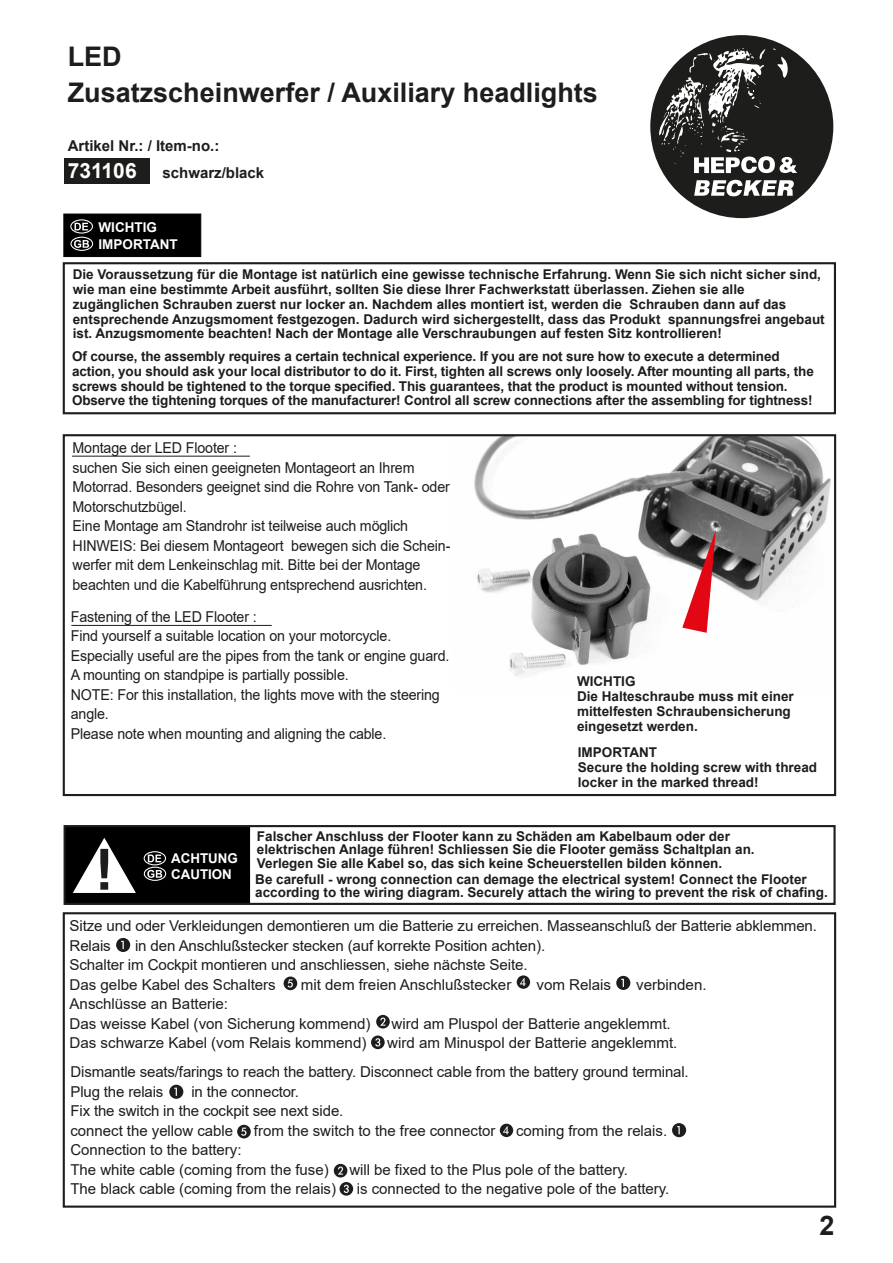
<style>
.page{position:relative;width:893px;height:1263px;background:#fff}
.page>*{position:absolute;margin:0;border:0;box-sizing:border-box;transform-origin:0 0}
.t1{font:700 27px/35.1px "Arial";color:#1d1d1b}
.t2{font:700 21px "Arial";color:#fff}
.t3{font:15px/19.5px "Arial";letter-spacing:-.01em;color:#1d1d1b}
.t4{font:15px/19.5px "Arial";letter-spacing:-.01em;color:#1d1d1b;scale:.95 1}
.t5{font:700 15px "Arial";color:#1d1d1b}
.t6{font:700 13.5px/14.9px "Arial";color:#1d1d1b}
.t7{font:700 13.5px/16.2px "Arial";color:#fff}
</style>
<div class="page">
<div style="left:650px;top:35px;width:183px;height:183px;background:#1d1d1b;border-radius:50%"></div>
<svg style="left:694px;top:180px;width:100px;height:16px"></svg>
<svg style="left:658px;top:48px;width:139px;height:125px"></svg>
<img style="left:474px;top:437px;width:357px;height:240px">
<div style="left:63px;top:434px;width:773px;height:362px;border:2px solid #1d1d1b"></div>
<svg style="left:682px;top:529px;width:34px;height:104px"></svg>
<svg style="left:517px;top:975px;width:13px;height:14px"></svg>
<svg style="left:116px;top:938px;width:14px;height:14px"></svg>
<svg style="left:616px;top:976px;width:14px;height:14px"></svg>
<svg style="left:376px;top:1015px;width:14px;height:13px"></svg>
<svg style="left:371px;top:1035px;width:14px;height:14px"></svg>
<svg style="left:284px;top:976px;width:13px;height:14px"></svg>
<hr style="left:72px;top:456px;width:178px;height:1px;background:#1d1d1b">
<hr style="left:71px;top:625px;width:201px;height:1px;background:#1d1d1b">
<svg style="left:500px;top:1124px;width:13px;height:13px"></svg>
<svg style="left:169px;top:1085px;width:14px;height:14px"></svg>
<svg style="left:672px;top:1123px;width:14px;height:14px"></svg>
<svg style="left:334px;top:1164px;width:19px;height:32px"></svg>
<svg style="left:237px;top:1125px;width:14px;height:13px"></svg>
<div style="left:63px;top:912px;width:773px;height:296px;border:2px solid #1d1d1b"></div>
<div style="left:64px;top:158px;width:85px;height:26px;background:#1d1d1b"></div>
<div style="left:63px;top:262px;width:773px;height:152px;border:2px solid #1d1d1b"></div>
<div style="left:64px;top:214px;width:137px;height:43px;background:#000"></div>
<svg style="left:75px;top:223px;width:13px;height:7px"></svg>
<div style="left:70px;top:219px;width:23px;height:15px;border:1px solid #fff;border-radius:50%"></div>
<svg style="left:74px;top:240px;width:15px;height:8px"></svg>
<div style="left:70px;top:237px;width:23px;height:14px;border:1px solid #fff;border-radius:50%"></div>
<div style="left:64px;top:825px;width:772px;height:80px;border:2px solid #1d1d1b"></div>
<svg style="left:65px;top:826px;width:185px;height:78px;background:#1f1f1e"></svg>
<div style="left:144px;top:851px;width:22px;height:14px;border:1px solid #fff;border-radius:50%"></div>
<div style="left:144px;top:867px;width:22px;height:14px;border:1px solid #fff;border-radius:50%"></div>
<h1 class="t1" style="left:68px;top:40px;width:532px">LED<br>Zusatzscheinwerfer / Auxiliary headlights</h1>
<p class="t5" style="left:68px;top:135px;width:153px">Artikel Nr.: / Item-no.:</p>
<h2 class="t2" style="left:68px;top:156px;width:70px">731106</h2>
<p class="t5" style="left:163px;top:162px;width:103px">schwarz/black</p>
<p class="t7" style="left:99px;top:220px;width:81px">WICHTIG<br>IMPORTANT</p>
<p class="t6" style="left:73px;top:267px;width:753px">Die Voraussetzung für die Montage ist natürlich eine gewisse technische Erfahrung. Wenn Sie sich nicht sicher sind, wie man eine bestimmte Arbeit ausführt, sollten Sie diese Ihrer Fachwerkstatt überlassen. Ziehen sie alle zugänglichen Schrauben zuerst nur locker an. Nachdem alles montiert ist, werden die Schrauben dann auf das entsprechende Anzugsmoment festgezogen. Dadurch wird sichergestellt, dass das Produkt spannungsfrei angebaut ist. Anzugsmomente beachten! Nach der Montage alle Verschraubungen auf festen Sitz kontrollieren!</p>
<p class="t6" style="left:72px;top:349px;width:743px">Of course, the assembly requires a certain technical experience. If you are not sure how to execute a determined action, you should ask your local distributor to do it. First, tighten all screws only loosely. After mounting all parts, the screws should be tightened to the torque specified. This guarantees, that the product is mounted without tension.<br>Observe the tightening torques of the manufacturer! Control all screw connections after the assembling for tightness!</p>
<p class="t4" style="left:73px;top:438px;width:399px">Montage der LED Flooter :<br>suchen Sie sich einen geeigneten Montageort an Ihrem Motorrad. Besonders geeignet sind die Rohre von Tank- oder Motorschutzbügel.<br>Eine Montage am Standrohr ist teilweise auch möglich HINWEIS: Bei diesem Montageort bewegen sich die Schein&shy;werfer mit dem Lenkeinschlag mit. Bitte bei der Montage beachten und die Kabelführung entsprechend ausrichten.</p>
<p class="t4" style="left:71px;top:607px;width:400px">Fastening of the LED Flooter :<br>Find yourself a suitable location on your motorcycle.<br>Especially useful are the pipes from the tank or engine guard.<br>A mounting on standpipe is partially possible.<br>NOTE: For this installation, the lights move with the steering angle.<br>Please note when mounting and aligning the cable.</p>
<p class="t6" style="left:577px;top:674px;width:218px">WICHTIG<br>Die Halteschraube muss mit einer mittelfesten Schraubensicherung eingesetzt werden.</p>
<p class="t6" style="left:578px;top:745px;width:241px">IMPORTANT<br>Secure the holding screw with thread locker in the marked thread!</p>
<p class="t7" style="left:171px;top:850px;width:68px">ACHTUNG<br>CAUTION</p>
<p class="t6" style="left:257px;top:829px;width:499px;line-height:13.5px">Falscher Anschluss der Flooter kann zu Schäden am Kabelbaum oder der elektrischen Anlage führen! Schliessen Sie die Flooter gemäss Schaltplan an.<br>Verlegen Sie alle Kabel so, das sich keine Scheuerstellen bilden können.</p>
<p class="t6" style="left:255px;top:872px;width:574px;line-height:13.5px">Be carefull - wrong connection can demage the electrical system! Connect the Flooter according to the wiring diagram. Securely attach the wiring to prevent the risk of chafing.</p>
<p class="t3" style="left:70px;top:916px;width:749px">Sitze und oder Verkleidungen demontieren um die Batterie zu erreichen. Masseanschluß der Batterie abklemmen.<br>Relais</p>
<p class="t3" style="left:70px;top:936px;width:477px;text-indent:66px">in den Anschlußstecker stecken (auf korrekte Position achten).<br>Schalter im Cockpit montieren und anschliessen, siehe nächste Seite.<br>Das gelbe Kabel des Schalters</p>
<p class="t3" style="left:301px;top:975px;width:212px">mit dem freien Anschlußstecker</p>
<p class="t3" style="left:536px;top:975px;width:76px">vom Relais</p>
<p class="t3" style="left:636px;top:975px;width:72px">verbinden.</p>
<p class="t3" style="left:70px;top:994px;width:303px">Anschlüsse an Batterie:<br>Das weisse Kabel (von Sicherung kommend)</p>
<p class="t3" style="left:392px;top:1014px;width:281px">wird am Pluspol der Batterie angeklemmt.</p>
<p class="t3" style="left:70px;top:1033px;width:298px">Das schwarze Kabel (vom Relais kommend)</p>
<p class="t3" style="left:387px;top:1033px;width:292px">wird am Minuspol der Batterie angeklemmt.</p>
<p class="t3" style="left:71px;top:1062px;width:620px">Dismantle seats/farings to reach the battery. Disconnect cable from the battery ground terminal.<br>Plug the relais</p>
<p class="t3" style="left:71px;top:1082px;width:274px;text-indent:121px">in the connector.<br>Fix the switch in the cockpit see next side. connect the yellow cable</p>
<p class="t3" style="left:254px;top:1121px;width:243px">from the switch to the free connector</p>
<p class="t3" style="left:516px;top:1121px;width:153px">coming from the relais.</p>
<p class="t3" style="left:71px;top:1140px;width:260px">Connection to the battery:<br>The white cable (coming from the fuse)</p>
<p class="t3" style="left:349px;top:1160px;width:280px">will be fixed to the Plus pole of the battery.</p>
<p class="t3" style="left:71px;top:1179px;width:267px">The black cable (coming from the relais)</p>
<p class="t3" style="left:357px;top:1179px;width:314px">is connected to the negative pole of the battery.</p>
<h1 class="t1" style="left:820px;top:1208px;width:17px">2</h1>
</div>
